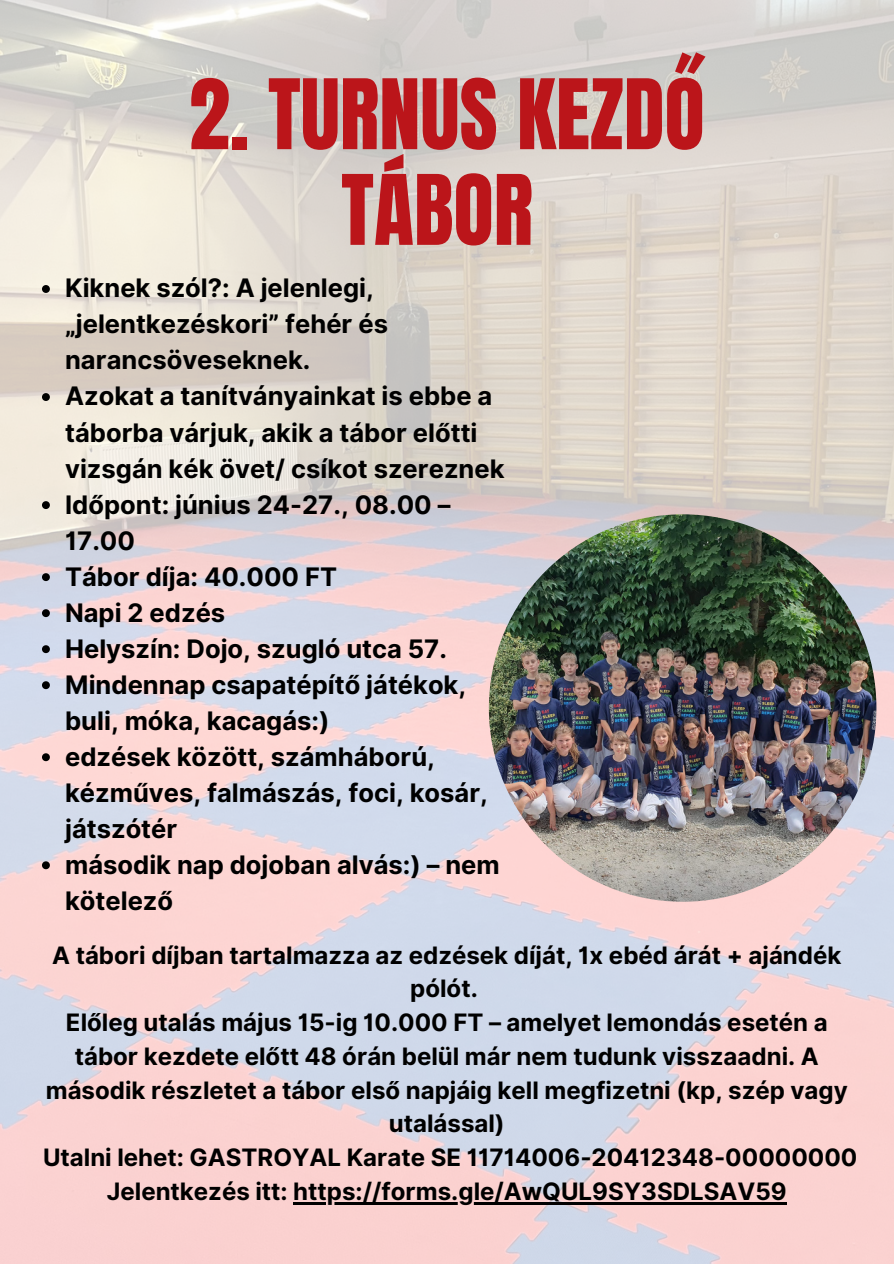
<style>
.page{position:relative;width:894px;height:1264px;background:#fff}
.page>*{position:absolute;margin:0;border:0;box-sizing:border-box;transform-origin:0 0}
.t1{font:82.5px/95.7px "Anton";color:#bb151a;text-align:center}
.t2{font:700 25.5px/36px "Inter";color:#000}
.t3{font:700 24px/33.8px "Inter";color:#000;text-align:center}
</style>
<div class="page">
<img style="left:0;top:0;width:893px;height:1263px">
<img style="left:488px;top:514px;width:388px;height:387px;border-radius:50%">
<svg style="left:42px;top:285px;width:8px;height:8px"></svg>
<svg style="left:42px;top:393px;width:8px;height:8px"></svg>
<svg style="left:42px;top:501px;width:8px;height:8px"></svg>
<svg style="left:42px;top:573px;width:8px;height:8px"></svg>
<svg style="left:42px;top:609px;width:8px;height:8px"></svg>
<svg style="left:42px;top:645px;width:8px;height:8px"></svg>
<svg style="left:42px;top:681px;width:8px;height:8px"></svg>
<svg style="left:42px;top:753px;width:8px;height:8px"></svg>
<svg style="left:42px;top:861px;width:8px;height:8px"></svg>
<hr style="left:293px;top:1202px;width:493px;height:2px;background:#000">
<h1 class="t1" style="left:189px;top:68px;width:517px">2. TURNUS KEZDŐ<br>TÁBOR</h1>
<p class="t2" style="left:65px;top:270px;width:441px">Kiknek szól?: A jelenlegi, „jelentkezéskori” fehér és narancsöveseknek.<br>Azokat a tanítványainkat is ebbe a táborba várjuk, akik a tábor előtti vizsgán kék övet/ csíkot szereznek<br>Időpont: június 24-27., 08.00 –<br>17.00<br>Tábor díja: 40.000 FT<br>Napi 2 edzés<br>Helyszín: Dojo, szugló utca 57.<br>Mindennap csapatépítő játékok, buli, móka, kacagás:)<br>edzések között, számháború, kézműves, falmászás, foci, kosár, játszótér<br>második nap dojoban alvás:) – nem kötelező</p>
<p class="t3" style="left:43px;top:938px;width:815px">A tábori díjban tartalmazza az edzések díját, 1x ebéd árát + ajándék pólót.<br>Előleg utalás május 15-ig 10.000 FT – amelyet lemondás esetén a tábor kezdete előtt 48 órán belül már nem tudunk visszaadni. A második részletet a tábor első napjáig kell megfizetni (kp, szép vagy utalással)<br>Utalni lehet: GASTROYAL Karate SE 11714006-20412348-00000000<br>Jelentkezés itt: https://forms.gle/AwQUL9SY3SDLSAV59</p>
</div>
